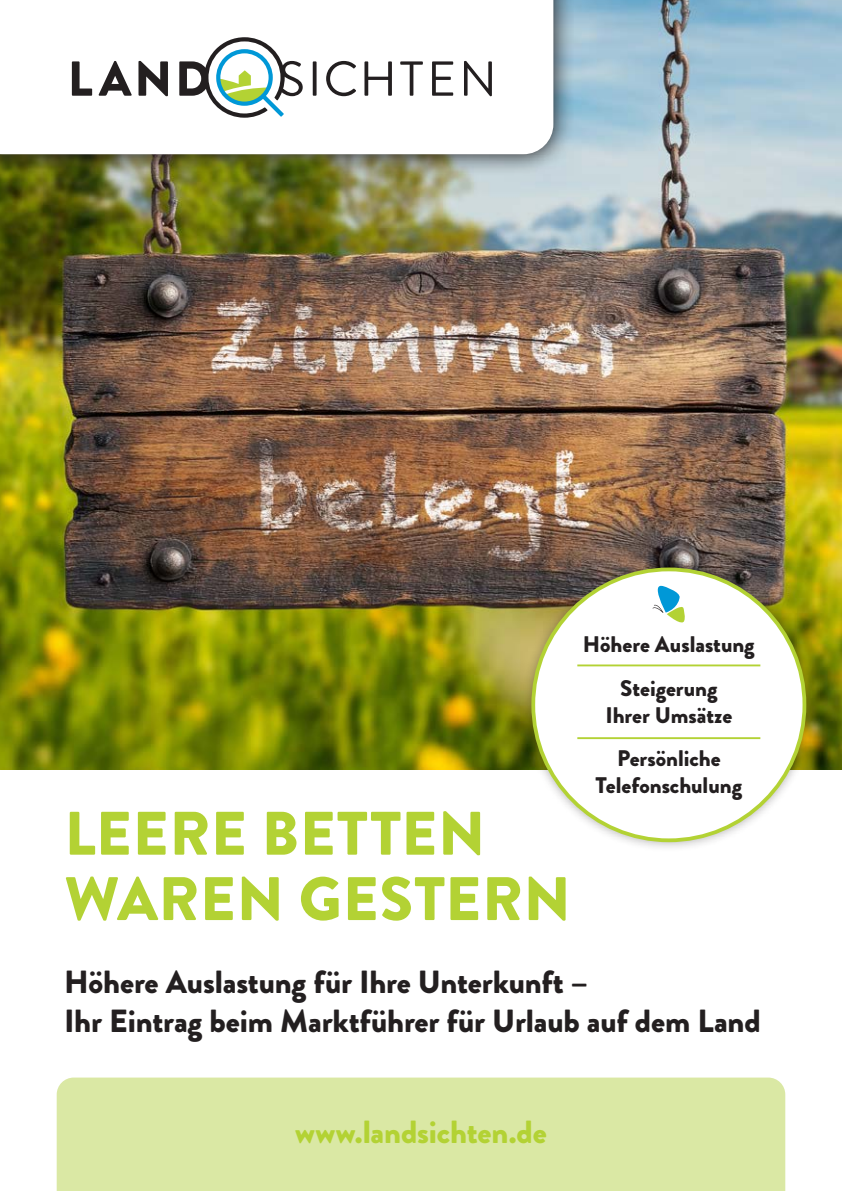
<style>
.page{position:relative;width:842px;height:1191px;background:#fff}
.page>*{position:absolute;margin:0;border:0;box-sizing:border-box;transform-origin:0 0}
.t1{font:900 61.2px/65.4px "Brandon Grotesque";letter-spacing:.015em;color:#b3d234}
.t2{font:900 32px/38.4px "Brandon Grotesque";letter-spacing:-.005em;color:#231f20}
.t3{font:900 32px "Brandon Grotesque";letter-spacing:-.005em;color:#b3d234}
.t4{font:900 22.6px/43.2px "Brandon Grotesque";color:#231f20;text-align:center}
</style>
<div class="page">
<div style="left:57px;top:1077px;width:728px;height:114px;background:#dae8a4"></div>
<img style="left:0;top:0;width:842px;height:770px">
<img style="left:0;top:0;width:574px;height:175px">
<svg style="left:0;top:0;width:553px;height:154px"></svg>
<svg style="left:179px;top:37px;width:124px;height:81px"></svg>
<svg style="left:313px;top:61px;width:4px;height:35px"></svg>
<svg style="left:326px;top:61px;width:30px;height:35px"></svg>
<svg style="left:364px;top:61px;width:28px;height:35px"></svg>
<svg style="left:400px;top:61px;width:23px;height:35px"></svg>
<svg style="left:432px;top:61px;width:21px;height:35px"></svg>
<svg style="left:464px;top:61px;width:28px;height:35px"></svg>
<svg style="left:98px;top:61px;width:34px;height:35px"></svg>
<svg style="left:72px;top:61px;width:20px;height:35px"></svg>
<svg style="left:138px;top:61px;width:30px;height:35px"></svg>
<div style="left:521px;top:558px;width:295px;height:294px;background:#231f20;opacity:.34"></div>
<div style="left:533px;top:569px;width:271px;height:271px;background:#fff;border-radius:50%"></div>
<svg style="left:652px;top:585px;width:33px;height:38px"></svg>
<hr style="left:577px;top:664px;width:183px;height:2px;background:#b3d234">
<hr style="left:577px;top:737px;width:183px;height:2px;background:#b3d234">
<h1 class="t1" style="left:64px;top:801px;width:508px">LEERE BETTEN<br>WAREN GESTERN</h1>
<p class="t4" style="left:583px;top:623px;width:173px">Höhere Auslastung<br>Steigerung</p>
<p class="t4" style="left:605px;top:693px;width:128px">Ihrer Umsätze<br>Persönliche</p>
<p class="t4" style="left:595px;top:764px;width:148px">Telefonschulung</p>
<p class="t2" style="left:64px;top:963px;width:698px">Höhere Auslastung für Ihre Unterkunft –<br>Ihr Eintrag beim Marktführer für Urlaub auf dem Land</p>
<p class="t3" style="left:295px;top:1109px;width:253px">www.landsichten.de</p>
</div>
